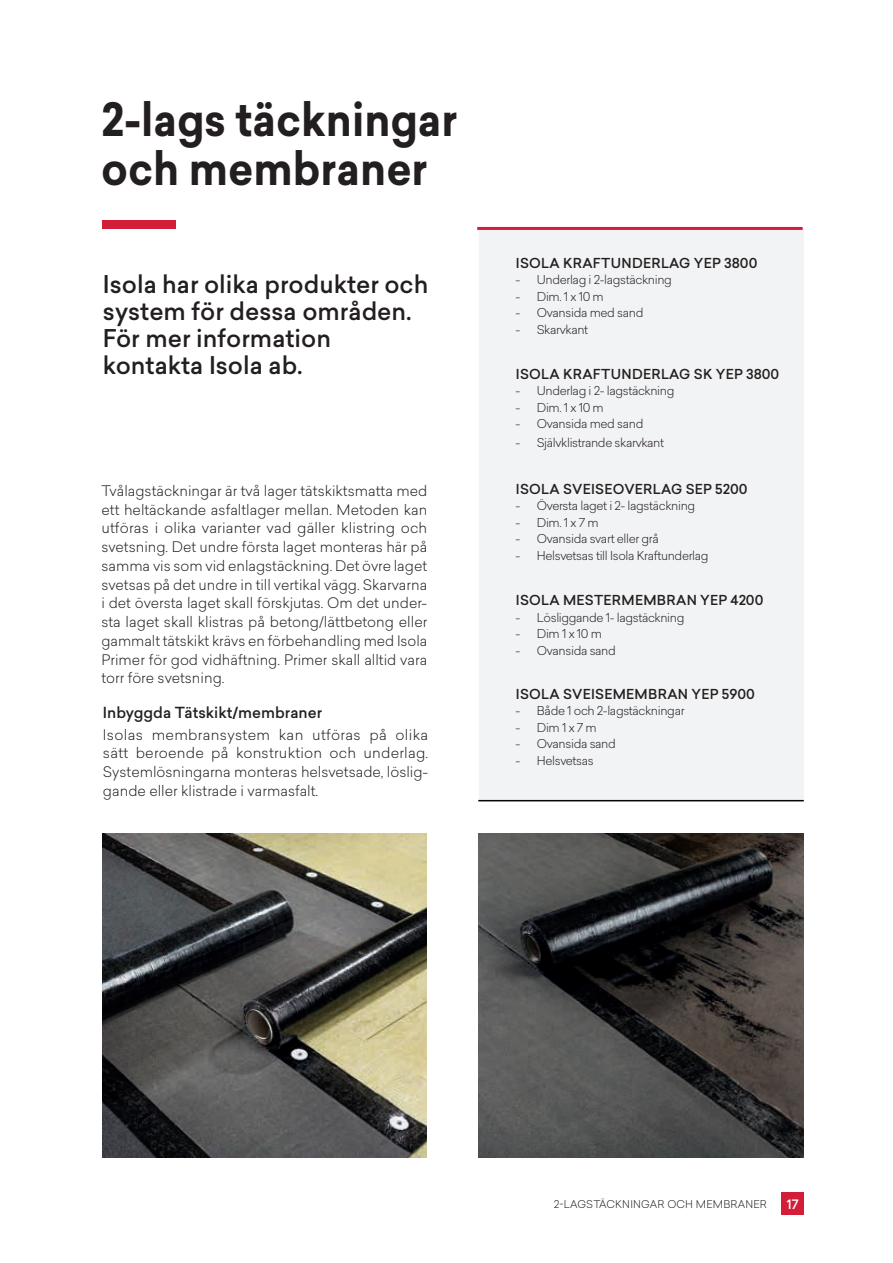
<style>
.page{position:relative;width:893px;height:1263px;background:#fff}
.page>*{position:absolute;margin:0;border:0;box-sizing:border-box;transform-origin:0 0}
.t1{font:700 45px/49.3px "Sailec";color:#231f20;scale:.94 1}
.Body_text{font:500 24px/27px "Sailec";color:#231f20}
.Subtitle_-_Body_text{font:500 15px "Sailec";color:#231f20}
.Body_text-2{font:300 14.25px/18.8px "Sailec";color:#231f20;text-align:justify}
.Subtitle_-CAPS{font:500 13.5px "Sailec";letter-spacing:.02em;color:#231f20}
.Table__subtitle{font:500 12.75px "Sailec";color:#fff}
.t2{font:300 12px "Sailec";letter-spacing:-.03em;color:#231f20}
.Body_text-3{font:300 10.5px "Sailec";letter-spacing:.02em;color:#231f20}
</style>
<div class="page">
<div style="left:479px;top:227px;width:325px;height:574px;background:#f2f3f4"></div>
<img style="left:102px;top:833px;width:324px;height:324px">
<img style="left:478px;top:833px;width:326px;height:324px">
<hr style="left:478px;top:800px;width:326px;height:1px;background:#040503">
<hr style="left:477px;top:227px;width:326px;height:3px;background:#d31e39">
<div style="left:102px;top:220px;width:74px;height:8px;background:#d31e39"></div>
<div style="left:782px;top:1193px;width:22px;height:22px;background:#d31e39"></div>
<p class="t1" style="left:101px;top:95px;width:380px">2-lags täckningar och membraner</p>
<p class="Body_text" style="left:103px;top:271px;width:327px">Isola har olika produkter och system för dessa områden.<br>För mer information kontakta Isola ab.</p>
<p class="Body_text-2" style="left:101px;top:481px;width:327px">Tvålagstäckningar är två lager tätskiktsmatta med ett heltäckande asfaltlager mellan. Metoden kan utföras i olika varianter vad gäller klistring och svetsning. Det undre första laget monteras här på samma vis som vid enlagstäckning. Det övre laget svetsas på det undre in till vertikal vägg. Skarvarna i det översta laget skall förskjutas. Om det under&shy;sta laget skall klistras på betong/lättbetong eller gammalt tätskikt krävs en förbehandling med Isola Primer för god vidhäftning. Primer skall alltid vara torr före svetsning.</p>
<p class="Subtitle_-_Body_text" style="left:103px;top:702px;width:221px">Inbyggda Tätskikt/membraner</p>
<p class="Body_text-2" style="left:103px;top:725px;width:327px">Isolas membransystem kan utföras på olika sätt beroende på konstruktion och underlag.<br>Systemlösningarna monteras helsvetsade, löslig&shy;gande eller klistrade i varmasfalt.</p>
<p class="Subtitle_-CAPS" style="left:516px;top:253px;width:243px">ISOLA KRAFTUNDERLAG YEP 3800</p>
<p class="t2" style="left:516px;top:271px;width:158px">- Underlag i 2-lagstäckning</p>
<p class="t2" style="left:516px;top:288px;width:90px">- Dim. 1 x 10 m</p>
<p class="t2" style="left:516px;top:304px;width:129px">- Ovansida med sand</p>
<p class="t2" style="left:516px;top:321px;width:74px">- Skarvkant</p>
<p class="Subtitle_-CAPS" style="left:516px;top:364px;width:265px">ISOLA KRAFTUNDERLAG SK YEP 3800</p>
<p class="t2" style="left:516px;top:382px;width:160px">- Underlag i 2- lagstäckning</p>
<p class="t2" style="left:516px;top:399px;width:90px">- Dim. 1 x 10 m</p>
<p class="t2" style="left:516px;top:415px;width:129px">- Ovansida med sand</p>
<p class="t2" style="left:516px;top:434px;width:150px">- Självklistrande skarvkant</p>
<p class="Subtitle_-CAPS" style="left:516px;top:479px;width:233px">ISOLA SVEISEOVERLAG SEP 5200</p>
<p class="t2" style="left:516px;top:498px;width:181px">- Översta laget i 2- lagstäckning</p>
<p class="t2" style="left:516px;top:514px;width:85px">- Dim. 1 x 7 m</p>
<p class="t2" style="left:516px;top:531px;width:145px">- Ovansida svart eller grå</p>
<p class="t2" style="left:516px;top:547px;width:194px">- Helsvetsas till Isola Kraftunderlag</p>
<p class="Subtitle_-CAPS" style="left:516px;top:590px;width:249px">ISOLA MESTERMEMBRAN YEP 4200</p>
<p class="t2" style="left:516px;top:609px;width:170px">- Lösliggande 1- lagstäckning</p>
<p class="t2" style="left:516px;top:625px;width:88px">- Dim 1 x 10 m</p>
<p class="t2" style="left:516px;top:642px;width:102px">- Ovansida sand</p>
<p class="Subtitle_-CAPS" style="left:516px;top:684px;width:241px">ISOLA SVEISEMEMBRAN YEP 5900</p>
<p class="t2" style="left:516px;top:703px;width:170px">- Både 1 och 2-lagstäckningar</p>
<p class="t2" style="left:516px;top:719px;width:83px">- Dim 1 x 7 m</p>
<p class="t2" style="left:516px;top:736px;width:102px">- Ovansida sand</p>
<p class="t2" style="left:516px;top:752px;width:80px">- Helsvetsas</p>
<p class="Body_text-3" style="left:554px;top:1196px;width:215px">2-LAGSTÄCKNINGAR OCH MEMBRANER</p>
<p class="Table__subtitle" style="left:787px;top:1195px;width:13px">17</p>
</div>
